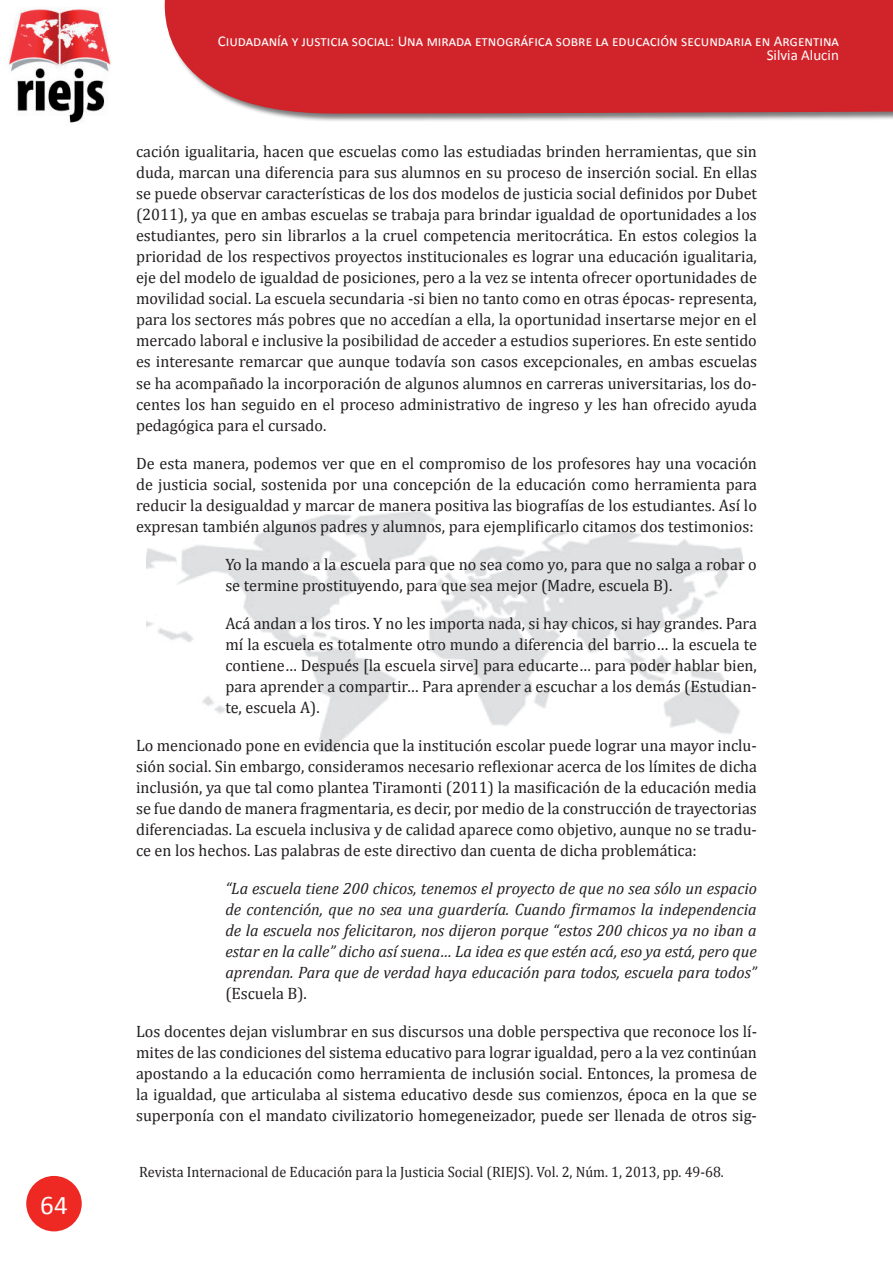
<style>
.page{position:relative;width:893px;height:1263px;background:#fff}
.page>*{position:absolute;margin:0;border:0;box-sizing:border-box;transform-origin:0 0}
.t1{font:27px "Calibri";color:#fff}
.t2{font:16.5px/21px "Cambria";color:#231f20;text-align:justify}
.t3{font:italic 16.5px/21px "Cambria";color:#231f20;text-align:justify}
.t4{font:15px/13.5px "Calibri";color:#fff;text-align:right}
.t5{font:15px "Cambria";color:#231f20;scale:.95 1}
</style>
<div class="page">
<img style="left:147px;top:512px;width:596px;height:239px">
<img style="left:8px;top:7px;width:103px;height:116px">
<div style="left:164px;top:0;width:729px;height:122px;background:#231f20;opacity:.6"></div>
<div style="left:164px;top:0;width:728px;height:114px;background:#d1232a"></div>
<div style="left:26px;top:1176px;width:56px;height:55px;background:#ee2823;border-radius:50%"></div>
<hr style="left:892px;top:0;width:1px;height:122px;background:#231f20;opacity:.6">
<svg style="left:892px;top:0;width:1px;height:114px"></svg>
<h1 class="t1" style="left:40px;top:1188px;width:29px">64</h1>
<p class="t4" style="left:218px;top:35px;width:623px">Ciudadanía y justicia social: Una mirada etnográfica sobre la educación secundaria en Argentina<br>Silvia Alucin</p>
<p class="t2" style="left:136px;top:141px;width:622px">cación igualitaria, hacen que escuelas como las estudiadas brinden herramientas, que sin duda, marcan una diferencia para sus alumnos en su proceso de inserción social. En ellas se puede observar características de los dos modelos de justicia social definidos por Dubet (2011), ya que en ambas escuelas se trabaja para brindar igualdad de oportunidades a los estudiantes, pero sin librarlos a la cruel competencia meritocrática. En estos colegios la prioridad de los respectivos proyectos institucionales es lograr una educación igualitaria, eje del modelo de igualdad de posiciones, pero a la vez se intenta ofrecer oportunidades de movilidad social. La escuela secundaria -si bien no tanto como en otras épocas- representa, para los sectores más pobres que no accedían a ella, la oportunidad insertarse mejor en el mercado laboral e inclusive la posibilidad de acceder a estudios superiores. En este sentido es interesante remarcar que aunque todavía son casos excepcionales, en ambas escuelas se ha acompañado la incorporación de algunos alumnos en carreras universitarias, los do&shy;centes los han seguido en el proceso administrativo de ingreso y les han ofrecido ayuda pedagógica para el cursado.</p>
<p class="t2" style="left:136px;top:452px;width:622px">De esta manera, podemos ver que en el compromiso de los profesores hay una vocación de justicia social, sostenida por una concepción de la educación como herramienta para reducir la desigualdad y marcar de manera positiva las biografías de los estudiantes. Así lo expresan también algunos padres y alumnos, para ejemplificarlo citamos dos testimonios:</p>
<p class="t2" style="left:225px;top:553px;width:533px">Yo la mando a la escuela para que no sea como yo, para que no salga a robar o se termine prostituyendo, para que sea mejor (Madre, escuela B).</p>
<p class="t2" style="left:225px;top:612px;width:533px">Acá andan a los tiros. Y no les importa nada, si hay chicos, si hay grandes. Para mí la escuela es totalmente otro mundo a diferencia del barrio… la escuela te contiene… Después [la escuela sirve] para educarte… para poder hablar bien, para aprender a compartir… Para aprender a escuchar a los demás (Estudian&shy;te, escuela A).</p>
<p class="t2" style="left:136px;top:734px;width:622px">Lo mencionado pone en evidencia que la institución escolar puede lograr una mayor inclu&shy;sión social. Sin embargo, consideramos necesario reflexionar acerca de los límites de dicha inclusión, ya que tal como plantea Tiramonti (2011) la masificación de la educación media se fue dando de manera fragmentaria, es decir, por medio de la construcción de trayectorias diferenciadas. La escuela inclusiva y de calidad aparece como objetivo, aunque no se tradu&shy;ce en los hechos. Las palabras de este directivo dan cuenta de dicha problemática:</p>
<p class="t3" style="left:225px;top:877px;width:533px">“La escuela tiene 200 chicos, tenemos el proyecto de que no sea sólo un espacio de contención, que no sea una guardería. Cuando firmamos la independencia de la escuela nos felicitaron, nos dijeron porque “estos 200 chicos ya no iban a estar en la calle” dicho así suena… La idea es que estén acá, eso ya está, pero que aprendan. Para que de verdad haya educación para todos, escuela para todos”</p>
<p class="t2" style="left:225px;top:982px;width:83px">(Escuela B).</p>
<p class="t2" style="left:136px;top:1020px;width:622px">Los docentes dejan vislumbrar en sus discursos una doble perspectiva que reconoce los lí&shy;mites de las condiciones del sistema educativo para lograr igualdad, pero a la vez continúan apostando a la educación como herramienta de inclusión social. Entonces, la promesa de la igualdad, que articulaba al sistema educativo desde sus comienzos, época en la que se superponía con el mandato civilizatorio homegeneizador, puede ser llenada de otros sig-</p>
<p class="t5" style="left:139px;top:1163px;width:617px">Revista Internacional de Educación para la Justicia Social (RIEJS). Vol. 2, Núm. 1, 2013, pp. 49-68.</p>
</div>
